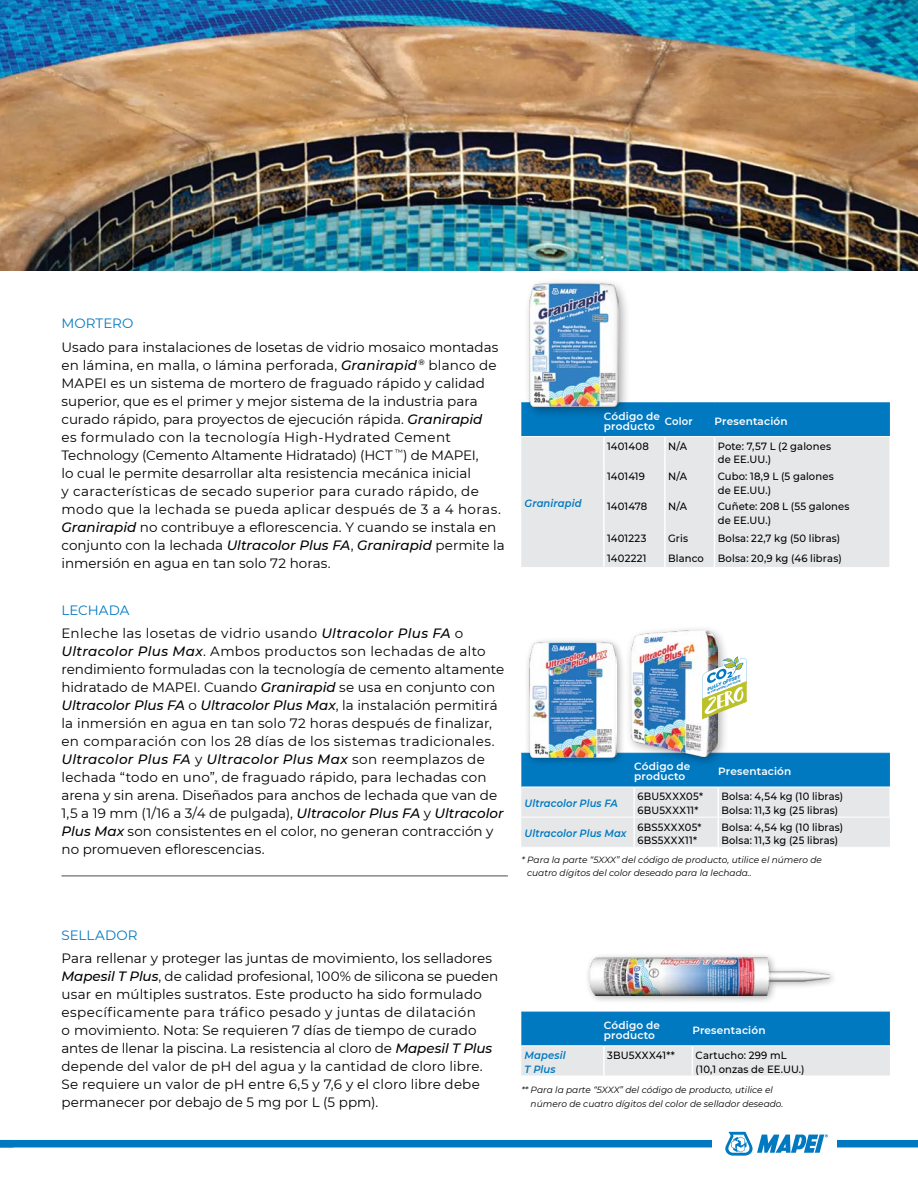
<style>
.page{position:relative;width:918px;height:1188px;background:#fff}
.page>*{position:absolute;margin:0;border:0;box-sizing:border-box;transform-origin:0 0}
.t1{font:13.5px/18px "Montserrat";letter-spacing:.005em;color:#000}
.t2{font:13.5px/23.4px "Montserrat";letter-spacing:.025em;color:#000}
.t3{font:13.5px "Montserrat";letter-spacing:.005em;color:#0079c1}
.t4{font:500 10.5px/13.5px "Montserrat";letter-spacing:.015em;color:#000;scale:.95 1}
.t5{font:500 10.5px/13.5px "Montserrat";letter-spacing:.015em;color:#000;scale:.94 1}
.t6{font:600 10.5px/10.5px "Montserrat";letter-spacing:.015em;color:#fff}
.t7{font:italic 600 10.5px "Montserrat";letter-spacing:.01em;color:#0079c1;scale:.94 1}
.t8{font:italic 600 10.5px/13.5px "Montserrat";letter-spacing:.01em;color:#0079c1;scale:.95 1}
.t9{font:600 10.5px "Montserrat";letter-spacing:.015em;color:#fff;scale:.95 1}
.t10{font:italic 9px/13.5px "Montserrat";color:#000}
.t11{font:italic 800 4.35px "Montserrat";color:#0079c1;scale:1.09 1}
.t12{font:italic 800 2.4px "Montserrat";color:#0079c1;scale:1.09 1}
.s1{font-weight:500;font-style:italic}
.s2{color:#0079c1}
</style>
<div class="page">
<div style="left:0;top:1140px;width:918px;height:7px;background:#0079c1"></div>
<div style="left:712px;top:1132px;width:125px;height:24px;background:#fff"></div>
<svg style="left:725px;top:1132px;width:103px;height:24px"></svg>
<img style="left:0;top:0;width:918px;height:270px">
<div style="left:521px;top:403px;width:369px;height:33px;background:#0079c1"></div>
<div style="left:521px;top:437px;width:369px;height:130px;background:#e6e7e8"></div>
<hr style="left:521px;top:402px;width:83px;height:1px;background:#0079c1">
<hr style="left:604px;top:402px;width:61px;height:1px;background:#0079c1">
<hr style="left:665px;top:402px;width:50px;height:1px;background:#0079c1">
<hr style="left:715px;top:402px;width:175px;height:1px;background:#0079c1">
<hr style="left:603px;top:437px;width:2px;height:30px;background:#fff">
<hr style="left:664px;top:437px;width:2px;height:30px;background:#fff">
<hr style="left:714px;top:437px;width:1px;height:30px;background:#fff">
<hr style="left:603px;top:467px;width:2px;height:30px;background:#fff">
<hr style="left:664px;top:467px;width:2px;height:30px;background:#fff">
<hr style="left:714px;top:467px;width:1px;height:30px;background:#fff">
<hr style="left:603px;top:497px;width:2px;height:30px;background:#fff">
<hr style="left:664px;top:497px;width:2px;height:30px;background:#fff">
<hr style="left:714px;top:497px;width:1px;height:30px;background:#fff">
<hr style="left:603px;top:527px;width:2px;height:20px;background:#fff">
<hr style="left:664px;top:527px;width:2px;height:20px;background:#fff">
<hr style="left:603px;top:547px;width:2px;height:20px;background:#fff">
<hr style="left:664px;top:547px;width:2px;height:20px;background:#fff">
<svg style="left:714px;top:527px;width:1px;height:40px"></svg>
<div style="left:523px;top:277px;width:108px;height:142px;background:#000;opacity:.35"></div>
<img style="left:530px;top:284px;width:88px;height:123px">
<svg style="left:521px;top:1013px;width:369px;height:63px;background:#6faed4"></svg>
<hr style="left:521px;top:1045px;width:83px;height:1px;background:#fff">
<hr style="left:604px;top:1045px;width:88px;height:1px;background:#fff">
<hr style="left:692px;top:1045px;width:198px;height:1px;background:#fff">
<hr style="left:521px;top:1012px;width:83px;height:1px;background:#0079c1">
<hr style="left:604px;top:1012px;width:88px;height:1px;background:#0079c1">
<hr style="left:692px;top:1012px;width:198px;height:1px;background:#0079c1">
<hr style="left:603px;top:1046px;width:2px;height:30px;background:#fff">
<hr style="left:692px;top:1046px;width:1px;height:30px;background:#fff">
<div style="left:585px;top:951px;width:253px;height:54px;background:#000;opacity:.35"></div>
<img style="left:590px;top:957px;width:240px;height:39px">
<hr style="left:62px;top:876px;width:446px;height:1px;background:#4d4d4f">
<svg style="left:521px;top:753px;width:369px;height:94px;background:#a1c6dc"></svg>
<hr style="left:521px;top:787px;width:113px;height:1px;background:#fff">
<hr style="left:634px;top:787px;width:84px;height:1px;background:#fff">
<hr style="left:718px;top:787px;width:172px;height:1px;background:#fff">
<hr style="left:521px;top:817px;width:113px;height:1px;background:#fff">
<hr style="left:634px;top:817px;width:84px;height:1px;background:#fff">
<hr style="left:718px;top:817px;width:172px;height:1px;background:#fff">
<hr style="left:634px;top:787px;width:1px;height:30px;background:#fff">
<hr style="left:718px;top:787px;width:1px;height:30px;background:#fff">
<div style="left:625px;top:625px;width:104px;height:144px;background:#000;opacity:.35"></div>
<img style="left:631px;top:631px;width:86px;height:126px">
<div style="left:524px;top:637px;width:102px;height:130px;background:#000;opacity:.35"></div>
<img style="left:530px;top:643px;width:87px;height:114px">
<svg style="left:702px;top:656px;width:45px;height:64px"></svg>
<p class="t3" style="left:62px;top:314px;width:73px">MORTERO</p>
<p class="t1" style="left:61px;top:338px;width:445px">Usado para instalaciones de losetas de vidrio mosaico montadas en lámina, en malla, o lámina perforada, <span class="s1">Granirapid</span> <sup>®</sup> blanco de MAPEI es un sistema de mortero de fraguado rápido y calidad superior, que es el primer y mejor sistema de la industria para curado rápido, para proyectos de ejecución rápida. <span class="s1">Granirapid<br></span>es formulado con la tecnología High-Hydrated Cement Technology (Cemento Altamente Hidratado) (HCT <sup>™</sup>) de MAPEI,<br>lo cual le permite desarrollar alta resistencia mecánica inicial<br>y características de secado superior para curado rápido, de modo que la lechada se pueda aplicar después de 3 a 4 horas.<br><span class="s1">Granirapid</span> no contribuye a eflorescencia. Y cuando se instala en conjunto con la lechada <span class="s1">Ultracolor Plus FA</span>, <span class="s1">Granirapid</span> permite la inmersión en agua en tan solo 72 horas.</p>
<p class="t2" style="left:62px;top:598px;width:403px"><span class="s2">LECHADA<br></span>Enleche las losetas de vidrio usando <span class="s1">Ultracolor Plus FA</span> o</p>
<p class="t1" style="left:62px;top:642px;width:444px"><span class="s1">Ultracolor Plus Max</span>. Ambos productos son lechadas de alto rendimiento formuladas con la tecnología de cemento altamente hidratado de MAPEI. Cuando <span class="s1">Granirapid</span> se usa en conjunto con <span class="s1">Ultracolor Plus FA</span> o <span class="s1">Ultracolor Plus Max</span>, la instalación permitirá la inmersión en agua en tan solo 72 horas después de finalizar, en comparación con los 28 días de los sistemas tradicionales.<br><span class="s1">Ultracolor Plus FA</span> y <span class="s1">Ultracolor Plus Max</span> son reemplazos de lechada “todo en uno”, de fraguado rápido, para lechadas con arena y sin arena. Diseñados para anchos de lechada que van de 1,5 a 19 mm (1/16 a 3/4 de pulgada), <span class="s1">Ultracolor Plus FA</span> y <span class="s1">Ultracolor Plus Max</span> son consistentes en el color, no generan contracción y no promueven eflorescencias.</p>
<p class="t8" style="left:525px;top:496px;width:62px">Granirapid</p>
<p class="t6" style="left:604px;top:410px;width:58px">Código de producto</p>
<p class="t9" style="left:665px;top:414px;width:31px">Color</p>
<p class="t6" style="left:715px;top:415px;width:75px">Presentación</p>
<p class="t4" style="left:607px;top:439px;width:45px">1401408</p>
<p class="t4" style="left:668px;top:439px;width:21px">N/A</p>
<p class="t4" style="left:718px;top:439px;width:121px">Pote: 7,57 L (2 galones de EE.UU.)</p>
<p class="t4" style="left:607px;top:469px;width:41px">1401419</p>
<p class="t4" style="left:668px;top:469px;width:21px">N/A</p>
<p class="t4" style="left:718px;top:469px;width:124px">Cubo: 18,9 L (5 galones de EE.UU.)</p>
<p class="t4" style="left:607px;top:499px;width:44px">1401478</p>
<p class="t4" style="left:668px;top:499px;width:21px">N/A</p>
<p class="t4" style="left:718px;top:499px;width:140px">Cuñete: 208 L (55 galones de EE.UU.)</p>
<p class="t4" style="left:607px;top:531px;width:43px">1401223</p>
<p class="t4" style="left:668px;top:531px;width:22px">Gris</p>
<p class="t4" style="left:718px;top:531px;width:130px">Bolsa: 22,7 kg (50 libras)</p>
<p class="t4" style="left:607px;top:552px;width:43px">1402221</p>
<p class="t4" style="left:668px;top:552px;width:39px">Blanco</p>
<p class="t4" style="left:718px;top:552px;width:132px">Bolsa: 20,9 kg (46 libras)</p>
<p class="t11" style="left:706px;top:687px;width:34px;rotate:-21deg">FULLY OFFSET</p>
<p class="t12" style="left:707px;top:692px;width:34px;rotate:-21deg">IN THE ENTIRE LIFE CYCLE</p>
<p class="t6" style="left:634px;top:761px;width:58px">Código de producto</p>
<p class="t6" style="left:718px;top:766px;width:75px">Presentación</p>
<p class="t7" style="left:525px;top:796px;width:101px">Ultracolor Plus FA</p>
<p class="t5" style="left:637px;top:790px;width:71px">6BU5XXX05*<br>6BU5XXX11*</p>
<p class="t5" style="left:721px;top:789px;width:131px">Bolsa: 4,54 kg (10 libras)<br>Bolsa: 11,3 kg (25 libras)</p>
<p class="t7" style="left:525px;top:826px;width:110px">Ultracolor Plus Max</p>
<p class="t5" style="left:637px;top:820px;width:70px">6BS5XXX05*<br>6BS5XXX11*</p>
<p class="t5" style="left:721px;top:820px;width:131px">Bolsa: 4,54 kg (10 libras)<br>Bolsa: 11,3 kg (25 libras)</p>
<p class="t10" style="left:527px;top:852px;width:296px;text-indent:-6px">* Para la parte “5XXX” del código de producto, utilice el número de cuatro dígitos del color deseado para la lechada..</p>
<p class="t3" style="left:62px;top:925px;width:78px">SELLADOR</p>
<p class="t1" style="left:62px;top:949px;width:438px">Para rellenar y proteger las juntas de movimiento, los selladores <span class="s1">Mapesil T Plus</span>, de calidad profesional, 100% de silicona se pueden usar en múltiples sustratos. Este producto ha sido formulado específicamente para tráfico pesado y juntas de dilatación<br>o movimiento. Nota: Se requieren 7 días de tiempo de curado antes de llenar la piscina. La resistencia al cloro de <span class="s1">Mapesil T Plus </span>depende del valor de pH del agua y la cantidad de cloro libre.<br>Se requiere un valor de pH entre 6,5 y 7,6 y el cloro libre debe permanecer por debajo de 5 mg por L (5 ppm).</p>
<p class="t6" style="left:604px;top:1019px;width:58px">Código de producto</p>
<p class="t6" style="left:692px;top:1025px;width:75px">Presentación</p>
<p class="t8" style="left:525px;top:1048px;width:45px">Mapesil<br>T Plus</p>
<p class="t4" style="left:607px;top:1048px;width:73px">3BU5XXX41**</p>
<p class="t4" style="left:696px;top:1048px;width:116px">Cartucho: 299 mL (10,1 onzas de EE.UU.)</p>
<p class="t10" style="left:531px;top:1083px;width:254px;text-indent:-9px">** Para la parte “5XXX” del código de producto, utilice el número de cuatro dígitos del color de sellador deseado.</p>
</div>
